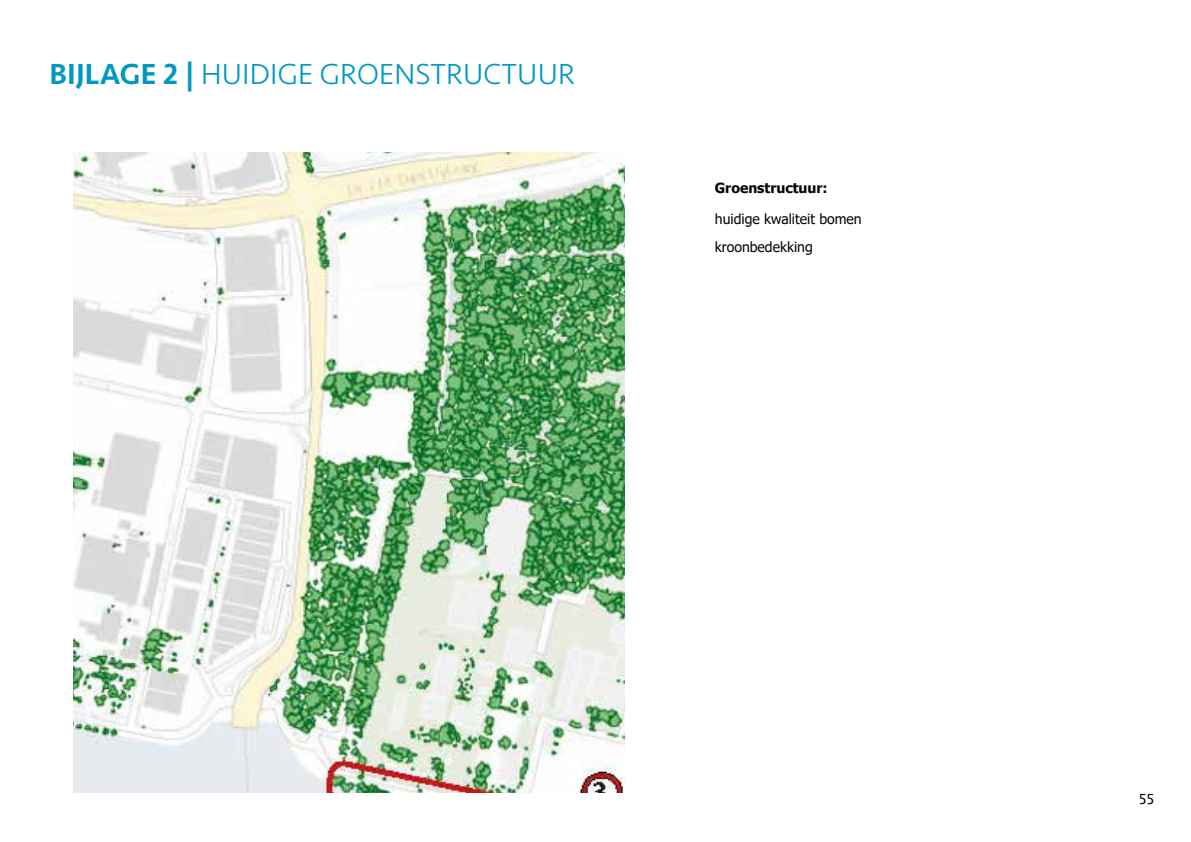
<style>
.page{position:relative;width:1191px;height:842px;background:#fff}
.page>*{position:absolute;margin:0;border:0;box-sizing:border-box;transform-origin:0 0}
.t1{font:300 30px "Seravek Basic";letter-spacing:.005em;color:#0098c1}
.t2{font:14px/28px "Tahoma";color:#030405}
.t3{font:700 14px "Tahoma";color:#030405}
.t4{font:14px "Lucida Sans";color:#000}
.s1{font-weight:500}
</style>
<div class="page">
<img style="left:73px;top:153px;width:552px;height:640px">
<h1 class="t1" style="left:50px;top:56px;width:526px"><span class="s1">BIJLAGE 2 |</span> HUIDIGE GROENSTRUCTUUR</h1>
<p class="t3" style="left:715px;top:178px;width:114px">Groenstructuur:</p>
<p class="t2" style="left:715px;top:205px;width:148px">huidige kwaliteit bomen kroonbedekking</p>
<p class="t4" style="left:1138px;top:791px;width:18px">55</p>
</div>
